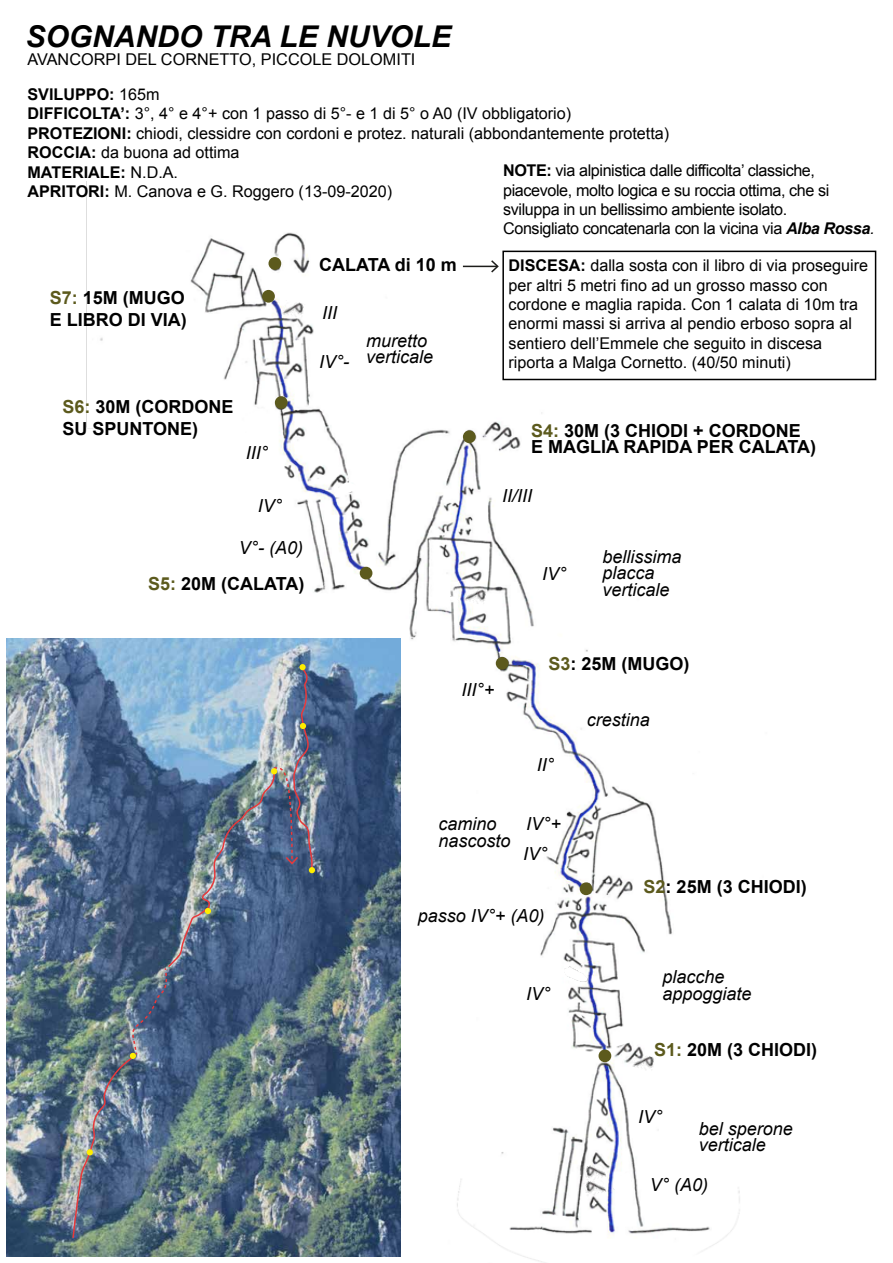
<style>
.page{position:relative;width:893px;height:1263px;background:#fff}
.page>*{position:absolute;margin:0;border:0;box-sizing:border-box;transform-origin:0 0}
.t1{font:italic 700 30px "Arial";color:#000}
.t2{font:italic 18px/16.5px "Arial";color:#000}
.t3{font:700 18px/21.6px "Arial";color:#000}
.t4{font:16.2px/19.4px "Arial";color:#000}
.t5{font:16.2px/19.4px "Arial";letter-spacing:-.025em;color:#000}
.s1{font-weight:700}
.s2{font-weight:700;font-style:italic}
.s3{font-style:italic}
.s4{color:#5c5a1d}
</style>
<div class="page">
<img style="left:66px;top:181px;width:731px;height:1082px">
<img style="left:632px;top:1052px;width:24px;height:20px">
<img style="left:583px;top:1182px;width:23px;height:16px">
<img style="left:583px;top:1162px;width:23px;height:20px">
<img style="left:282px;top:299px;width:23px;height:20px">
<div style="left:580px;top:882px;width:12px;height:13px;background:#5c5a1d;border-radius:50%"></div>
<div style="left:496px;top:657px;width:12px;height:13px;background:#5c5a1d;border-radius:50%"></div>
<div style="left:463px;top:430px;width:13px;height:13px;background:#5c5a1d;border-radius:50%"></div>
<div style="left:360px;top:567px;width:12px;height:12px;background:#5c5a1d;border-radius:50%"></div>
<div style="left:275px;top:396px;width:13px;height:13px;background:#5c5a1d;border-radius:50%"></div>
<div style="left:262px;top:290px;width:13px;height:13px;background:#5c5a1d;border-radius:50%"></div>
<div style="left:268px;top:257px;width:13px;height:13px;background:#5c5a1d;border-radius:50%"></div>
<div style="left:599px;top:1049px;width:12px;height:13px;background:#5c5a1d;border-radius:50%"></div>
<div style="left:502px;top:251px;width:374px;height:129px;border:2px solid #000"></div>
<hr style="left:463px;top:266px;width:34px;height:1px;background:#1d1d1b">
<svg style="left:491px;top:260px;width:8px;height:12px"></svg>
<img style="left:6px;top:638px;width:395px;height:618px">
<img style="left:71px;top:610px;width:244px;height:629px">
<div style="left:299px;top:664px;width:7px;height:6px;background:#ffed00;border-radius:50%"></div>
<svg style="left:611px;top:1172px;width:24px;height:24px"></svg>
<img style="left:464px;top:585px;width:24px;height:21px">
<svg style="left:429px;top:584px;width:30px;height:24px"></svg>
<svg style="left:333px;top:482px;width:27px;height:18px"></svg>
<h1 class="t1" style="left:26px;top:17px;width:427px">SOGNANDO TRA LE NUVOLE</h1>
<p class="t4" style="left:27px;top:42px;width:389px;line-height:35.1px">AVANCORPI DEL CORNETTO, PICCOLE DOLOMITI<br><span class="s1">SVILUPPO:</span> 165m</p>
<p class="t4" style="left:27px;top:104px;width:643px"><span class="s1">DIFFICOLTA’:</span> 3°, 4° e 4°+ con 1 passo di 5°- e 1 di 5° o A0 (IV obbligatorio)<br><span class="s1">PROTEZIONI:</span> chiodi, clessidre con cordoni e protez. naturali (abbondantemente protetta)<br><span class="s1">ROCCIA:</span> da buona ad ottima<br><span class="s1">MATERIALE:</span> N.D.A.<br><span class="s1">APRITORI:</span> M. Canova e G. Roggero (13-09-2020)</p>
<p class="t5" style="left:503px;top:161px;width:373px"><span class="s1">NOTE:</span> via alpinistica dalle difficolta’ classiche, piacevole, molto logica e su roccia ottima, che si sviluppa in un bellissimo ambiente isolato.<br>Consigliato concatenarla con la vicina via <span class="s2">Alba Rossa</span><span class="s3">.</span></p>
<p class="t3" style="left:50px;top:288px;width:139px"><span class="s4">S7:</span> 15M (MUGO<br>E LIBRO DI VIA)</p>
<p class="t3" style="left:62px;top:397px;width:173px"><span class="s4">S6:</span> 30M (CORDONE<br>SU SPUNTONE)</p>
<p class="t2" style="left:246px;top:444px;width:24px">III°</p>
<p class="t2" style="left:258px;top:498px;width:26px">IV°</p>
<p class="t2" style="left:239px;top:540px;width:66px">V°- (A0)</p>
<p class="t3" style="left:148px;top:574px;width:158px"><span class="s4">S5:</span> 20M (CALATA)</p>
<p class="t3" style="left:319px;top:255px;width:139px">CALATA di 10 m</p>
<p class="t2" style="left:322px;top:305px;width:17px">III</p>
<p class="t2" style="left:319px;top:353px;width:32px">IV°-</p>
<p class="t2" style="left:366px;top:332px;width:69px">muretto verticale</p>
<p class="t4" style="left:509px;top:256px;width:361px"><span class="s1">DISCESA:</span> dalla sosta con il libro di via proseguire per altri 5 metri fino ad un grosso masso con cordone e maglia rapida. Con 1 calata di 10m tra enormi massi si arriva al pendio erboso sopra al sentiero dell’Emmele che seguito in discesa riporta a Malga Cornetto. (40/50 minuti)</p>
<p class="t3" style="left:531px;top:423px;width:286px;line-height:16.5px"><span class="s4">S4:</span> 30M (3 CHIODI + CORDONE<br>E MAGLIA RAPIDA PER CALATA)</p>
<p class="t2" style="left:502px;top:488px;width:32px">II/III</p>
<p class="t2" style="left:542px;top:565px;width:26px">IV°</p>
<p class="t2" style="left:602px;top:548px;width:81px">bellissima placca verticale</p>
<p class="t2" style="left:461px;top:682px;width:34px">III°+</p>
<p class="t3" style="left:549px;top:653px;width:143px"><span class="s4">S3</span>: 25M (MUGO)</p>
<p class="t2" style="left:537px;top:757px;width:19px">II°</p>
<p class="t2" style="left:587px;top:712px;width:65px">crestina</p>
<p class="t2" style="left:438px;top:816px;width:74px">camino nascosto</p>
<p class="t2" style="left:526px;top:816px;width:36px">IV°+</p>
<p class="t2" style="left:523px;top:845px;width:26px">IV°</p>
<p class="t3" style="left:644px;top:876px;width:165px"><span class="s4">S2</span>: 25M (3 CHIODI)</p>
<p class="t2" style="left:418px;top:908px;width:128px">passo IV°+ (A0)</p>
<p class="t2" style="left:526px;top:985px;width:26px">IV°</p>
<p class="t2" style="left:662px;top:969px;width:91px">placche appoggiate</p>
<p class="t3" style="left:654px;top:1039px;width:165px"><span class="s4">S1:</span> 20M (3 CHIODI)</p>
<p class="t2" style="left:638px;top:1108px;width:26px">IV°</p>
<p class="t2" style="left:699px;top:1120px;width:96px">bel sperone verticale</p>
<p class="t2" style="left:650px;top:1177px;width:60px">V° (A0)</p>
</div>
